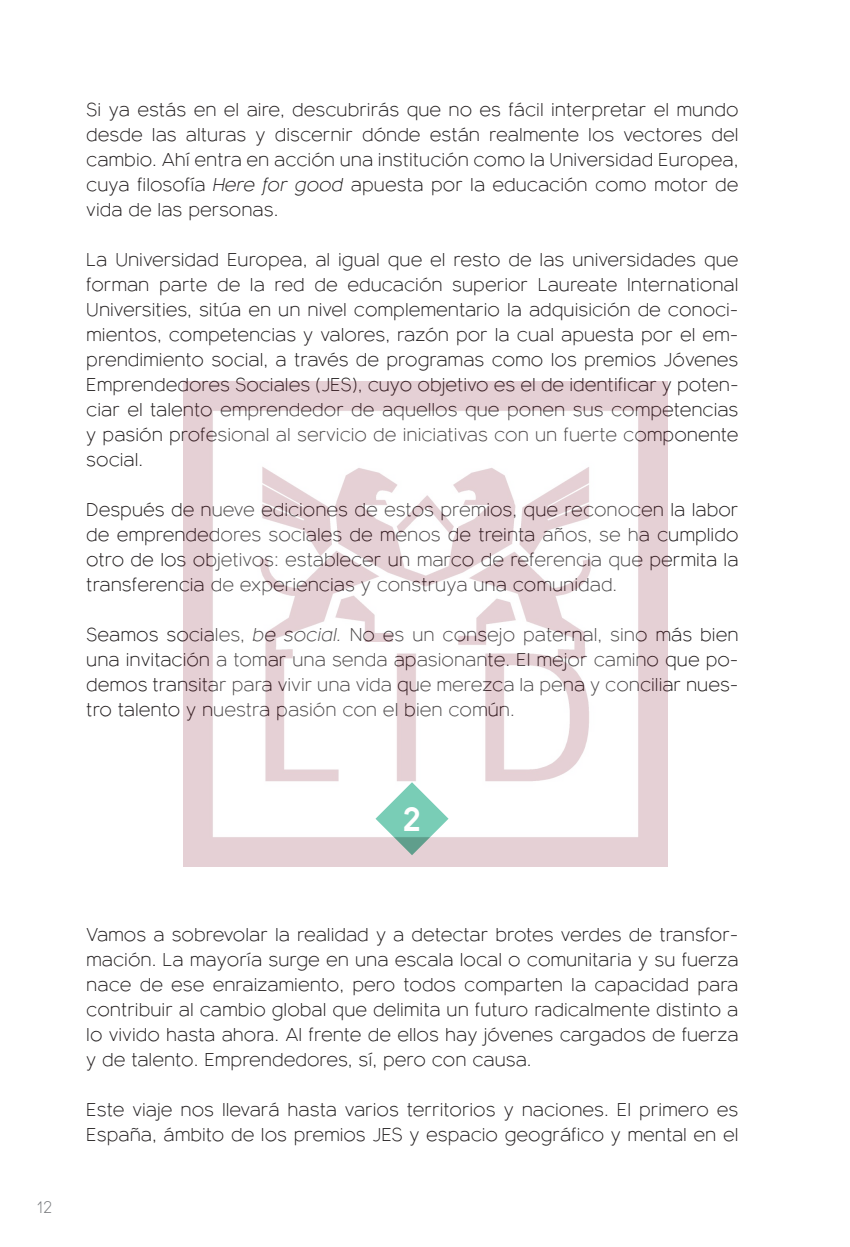
<style>
.page{position:relative;width:850px;height:1247px;background:#fff}
.page>*{position:absolute;margin:0;border:0;box-sizing:border-box;transform-origin:0 0}
.Titulo{font:700 32px "Bambino New";color:#fff}
.Texto_entrevista{font:300 18px/25px "Bambino New";color:#231f20;text-align:justify}
.t1{font:300 16px "Bambino New";color:#76787b}
.s1{font-style:italic}
</style>
<div class="page">
<img style="left:183px;top:382px;width:484px;height:484px">
<p class="Texto_entrevista" style="left:86px;top:95px;width:653px">Si ya estás en el aire, descubrirás que no es fácil interpretar el mundo desde las alturas y discernir dónde están realmente los vectores del cambio. Ahí entra en acción una institución como la Universidad Europea, cuya filosofía <span class="s1">Here for good</span> apuesta por la educación como motor de vida de las personas.</p>
<p class="Texto_entrevista" style="left:86px;top:245px;width:653px">La Universidad Europea, al igual que el resto de las universidades que forman parte de la red de educación superior Laureate International Universities, sitúa en un nivel complementario la adquisición de conoci&shy;mientos, competencias y valores, razón por la cual apuesta por el em&shy;prendimiento social, a través de programas como los premios Jóvenes Emprendedores Sociales (JES), cuyo objetivo es el de identificar y poten&shy;ciar el talento emprendedor de aquellos que ponen sus competencias y pasión profesional al servicio de iniciativas con un fuerte componente social.</p>
<p class="Texto_entrevista" style="left:86px;top:495px;width:654px">Después de nueve ediciones de estos premios, que reconocen la labor de emprendedores sociales de menos de treinta años, se ha cumplido otro de los objetivos: establecer un marco de referencia que permita la transferencia de experiencias y construya una comunidad.</p>
<p class="Texto_entrevista" style="left:86px;top:620px;width:653px">Seamos sociales, <span class="s1">be social.</span> No es un consejo paternal, sino más bien una invitación a tomar una senda apasionante. El mejor camino que po&shy;demos transitar para vivir una vida que merezca la pena y conciliar nues&shy;tro talento y nuestra pasión con el bien común.</p>
<p class="Titulo" style="left:403px;top:790px;width:20px">2</p>
<p class="t1" style="left:37px;top:1194px;width:17px">12</p>
<p class="Texto_entrevista" style="left:86px;top:920px;width:654px">Vamos a sobrevolar la realidad y a detectar brotes verdes de transfor&shy;mación. La mayoría surge en una escala local o comunitaria y su fuerza nace de ese enraizamiento, pero todos comparten la capacidad para contribuir al cambio global que delimita un futuro radicalmente distinto a lo vivido hasta ahora. Al frente de ellos hay jóvenes cargados de fuerza y de talento. Emprendedores, sí, pero con causa.</p>
<p class="Texto_entrevista" style="left:86px;top:1095px;width:653px">Este viaje nos llevará hasta varios territorios y naciones. El primero es<br>España, ámbito de los premios JES y espacio geográfico y mental en el</p>
</div>
